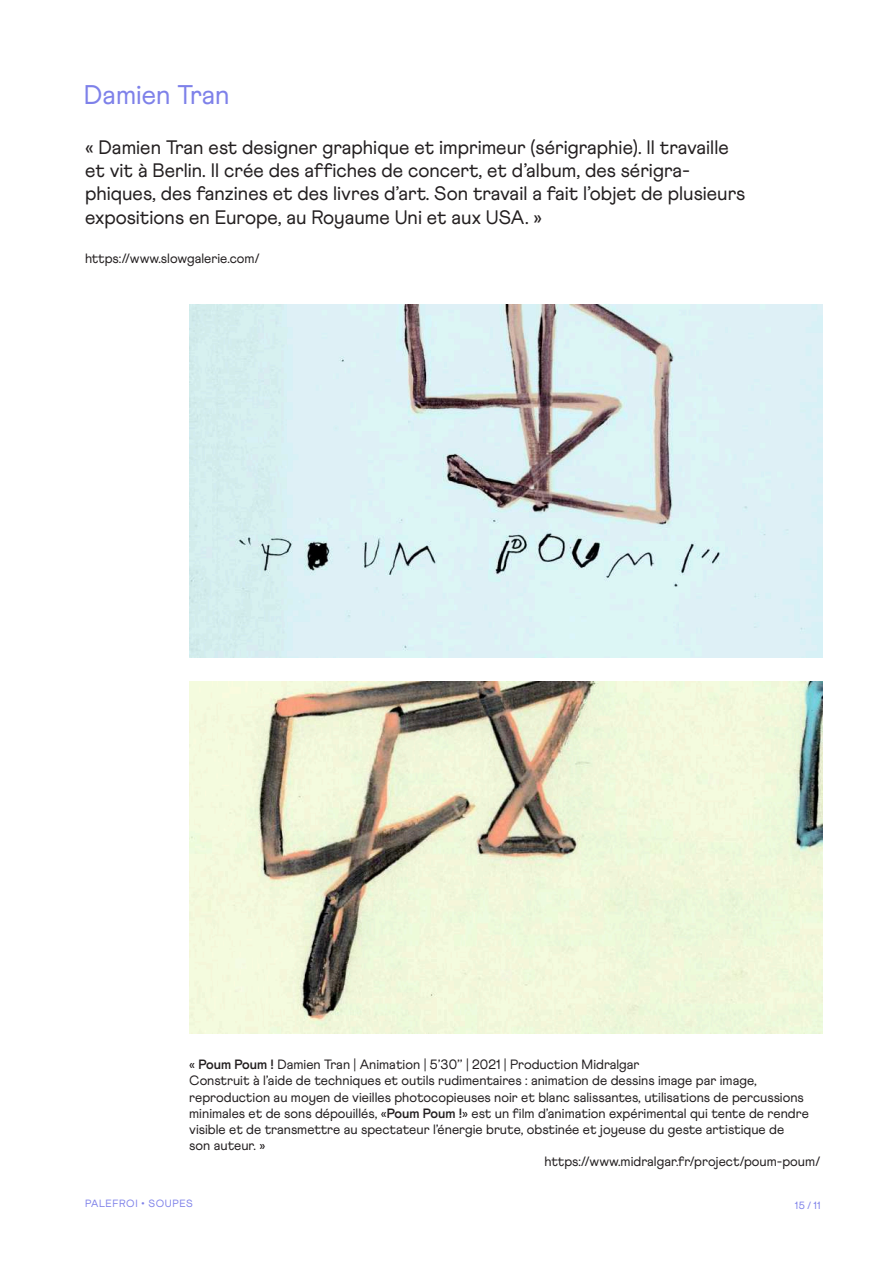
<style>
.page{position:relative;width:893px;height:1263px;background:#fff}
.page>*{position:absolute;margin:0;border:0;box-sizing:border-box;transform-origin:0 0}
.t1{font:27px "Athletics";color:#7e81e9}
.t2{font:19.5px/23.4px "Athletics";color:#231f20}
.t3{font:13.5px "Athletics";color:#231f20}
.t4{font:10.5px "Athletics";letter-spacing:.06em;color:#7e81e9}
.s1{font-weight:700}
</style>
<div class="page">
<img style="left:189px;top:305px;width:634px;height:352px">
<img style="left:189px;top:681px;width:634px;height:353px">
<h1 class="t1" style="left:84px;top:79px;width:147px">Damien Tran</h1>
<p class="t2" style="left:85px;top:135px;width:662px">« Damien Tran est designer graphique et imprimeur (sérigraphie). Il travaille et vit à Berlin. Il crée des affiches de concert, et d’album, des sérigra&shy;phiques, des fanzines et des livres d’art. Son travail a fait l’objet de plusieurs expositions en Europe, au Royaume Uni et aux USA. »</p>
<p class="t3" style="left:85px;top:251px;width:177px">https://www.slowgalerie.com/</p>
<p class="t3" style="left:189px;top:1057px;width:452px">« <span class="s1">Poum Poum !</span> Damien Tran | Animation | 5’30’’ | 2021 | Production Midralgar</p>
<p class="t3" style="left:189px;top:1073px;width:569px">Construit à l’aide de techniques et outils rudimentaires : animation de dessins image par image,</p>
<p class="t3" style="left:189px;top:1089px;width:616px">reproduction au moyen de vieilles photocopieuses noir et blanc salissantes, utilisations de percussions</p>
<p class="t3" style="left:189px;top:1105px;width:621px">minimales et de sons dépouillés, «<span class="s1">Poum Poum !</span>» est un film d’animation expérimental qui tente de rendre</p>
<p class="t3" style="left:189px;top:1121px;width:597px">visible et de transmettre au spectateur l’énergie brute, obstinée et joyeuse du geste artistique de</p>
<p class="t3" style="left:189px;top:1138px;width:78px">son auteur. »</p>
<p class="t3" style="left:545px;top:1154px;width:278px">https://www.midralgar.fr/project/poum-poum/</p>
<p class="t4" style="left:85px;top:1198px;width:109px">PALEFROI • SOUPES</p>
<p class="t4" style="left:795px;top:1200px;width:28px">15/11</p>
</div>
